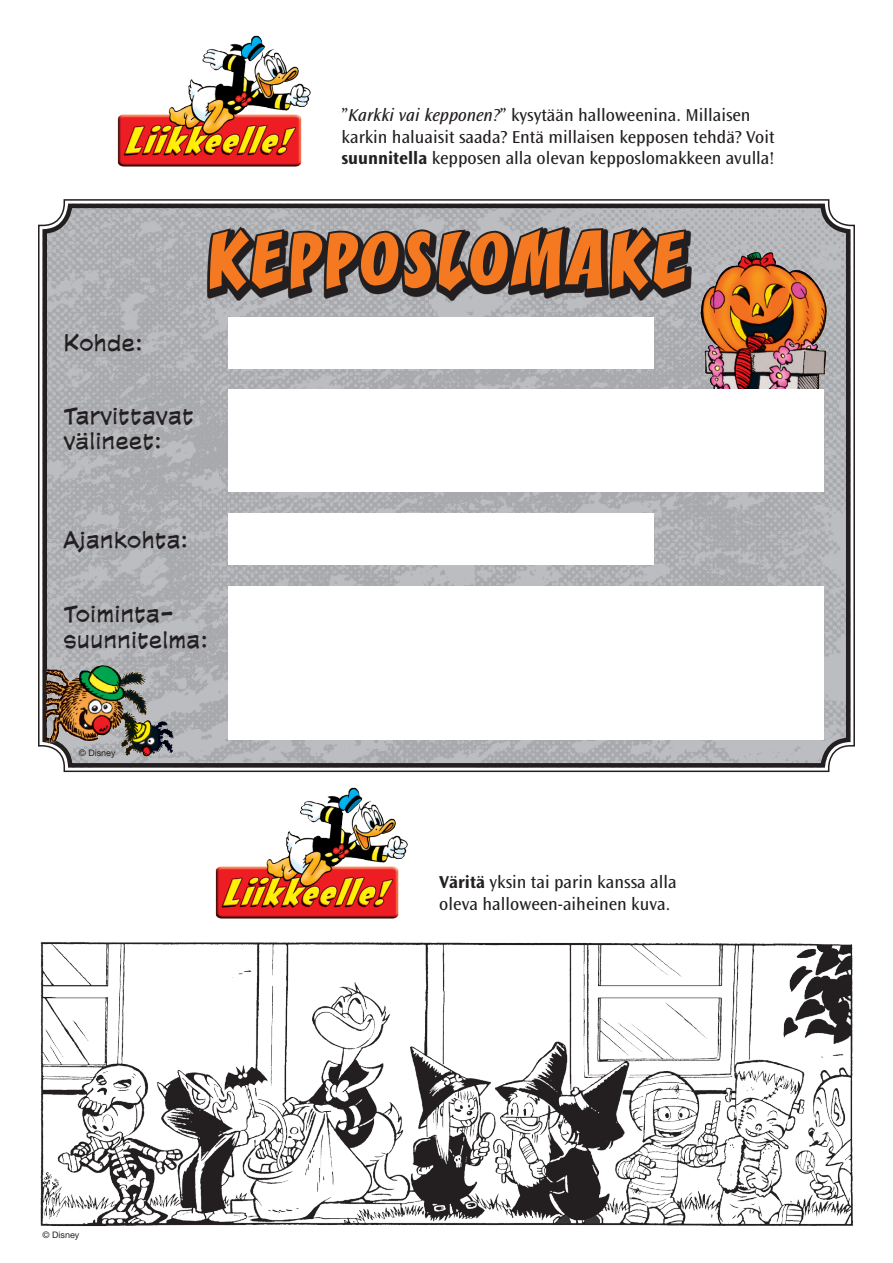
<style>
.page{position:relative;width:893px;height:1263px;background:#fff}
.page>*{position:absolute;margin:0;border:0;box-sizing:border-box;transform-origin:0 0}
.t1{font:67.5px "CC Zoinks";letter-spacing:.1em;color:#f47921}
.t2{font:21px/25.2px "CC Comicrazy";letter-spacing:.065em;color:#231f20}
.t3{font:18px/21.6px "Ocean Sans Std";color:#231f20}
.t4{font:9px "Helvetica Neue LT Std";color:#231f20}
.s1{font-style:italic}
.s2{font-weight:700}
</style>
<div class="page">
<img style="left:117px;top:35px;width:194px;height:132px">
<img style="left:215px;top:787px;width:193px;height:132px">
<svg style="left:38px;top:199px;width:817px;height:574px;background:#b1b1b5"></svg>
<div style="left:43px;top:204px;width:807px;height:563px;border:4px solid #231f20;border-radius:25px"></div>
<img style="left:40px;top:942px;width:813px;height:285px">
<svg style="left:207px;top:227px;width:484px;height:73px;background:#a4a5a8"></svg>
<svg style="left:206px;top:223px;width:483px;height:74px;background:#444243"></svg>
<div style="left:228px;top:317px;width:425px;height:51px;background:#fff"></div>
<div style="left:228px;top:513px;width:425px;height:52px;background:#fff"></div>
<div style="left:228px;top:586px;width:595px;height:153px;background:#fff"></div>
<img style="left:696px;top:248px;width:134px;height:177px">
<div style="left:228px;top:390px;width:595px;height:102px;background:#fff"></div>
<img style="left:47px;top:660px;width:130px;height:99px">
<p class="t3" style="left:341px;top:105px;width:435px">”<span class="s1">Karkki vai kepponen?</span>” kysytään halloweenina. Millaisen karkin haluaisit saada? Entä millaisen kepposen tehdä? Voit <span class="s2">suunnitella</span> kepposen alla olevan kepposlomakkeen avulla!</p>
<p class="t2" style="left:64px;top:331px;width:81px">Kohde:</p>
<h1 class="t1" style="left:209px;top:223px;width:477px">KEPPOSLOMAKE</h1>
<p class="t2" style="left:64px;top:403px;width:131px">Tarvittavat välineet:</p>
<p class="t2" style="left:64px;top:527px;width:126px">Ajankohta:</p>
<p class="t2" style="left:64px;top:602px;width:146px">Toiminta&shy;suunnitelma:</p>
<p class="t4" style="left:79px;top:748px;width:38px">© Disney</p>
<p class="t4" style="left:43px;top:1229px;width:38px">© Disney</p>
<p class="t3" style="left:439px;top:871px;width:239px"><span class="s2">Väritä</span> yksin tai parin kanssa alla oleva halloween-aiheinen kuva.</p>
</div>
